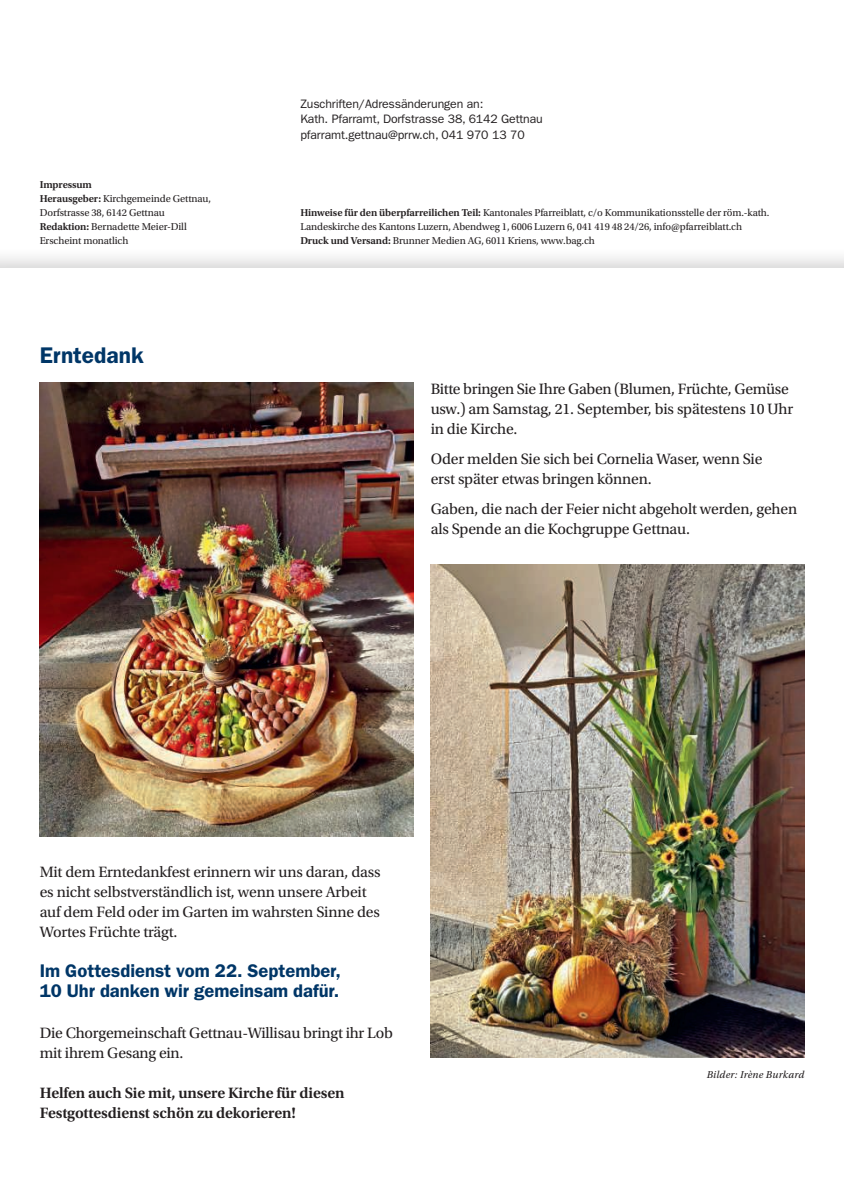
<style>
.page{position:relative;width:844px;height:1191px;background:#fff}
.page>*{position:absolute;margin:0;border:0;box-sizing:border-box;transform-origin:0 0}
.t1{font:600 22.75px "ITC Franklin Gothic Std";color:#003667}
.t2{font:600 18.38px/20.1px "ITC Franklin Gothic Std";color:#003667}
.t3{font:15.75px/20.1px "Utopia Std";letter-spacing:-.01em;color:#231f20}
.t4{font:600 15.75px/20.1px "Utopia Std";letter-spacing:-.01em;color:#231f20}
.t5{font:12.25px/15.8px "ITC Franklin Gothic Std";letter-spacing:-.01em;color:#231f20}
.t6{font:10.5px/14px "Utopia Std";letter-spacing:-.01em;color:#231f20}
.t7{font:italic 10.5px "Utopia Std";letter-spacing:.02em;color:#231f20}
.s1{font-weight:600}
</style>
<div class="page">
<div style="left:0;top:246px;width:843px;height:945px;background:#231f20;opacity:.2"></div>
<div style="left:0;top:268px;width:843px;height:923px;background:#fff"></div>
<img style="left:430px;top:564px;width:374px;height:494px">
<img style="left:40px;top:383px;width:373px;height:453px">
<p class="t6" style="left:40px;top:178px;width:173px"><span class="s1">Impressum<br>Herausgeber:</span> Kirchgemeinde Gettnau,<br>Dorfstrasse 38, 6142 Gettnau<br><span class="s1">Redaktion:</span> Bernadette Meier-Dill<br>Erscheint monatlich</p>
<h1 class="t1" style="left:40px;top:342px;width:106px">Erntedank</h1>
<p class="t5" style="left:300px;top:96px;width:244px">Zuschriften/Adressänderungen an:<br>Kath. Pfarramt, Dorfstrasse 38, 6142 Gettnau pfarramt.gettnau@prrw.ch, 041 970 13 70</p>
<p class="t6" style="left:300px;top:206px;width:470px"><span class="s1">Hinweise für den überpfarreilichen Teil:</span> Kantonales Pfarreiblatt, c/o Kommunikationsstelle der röm.-kath.<br>Landeskirche des Kantons Luzern, Abendweg 1, 6006 Luzern 6, 041 419 48 24/26, info@pfarreiblatt.ch<br><span class="s1">Druck und Versand:</span> Brunner Medien AG, 6011 Kriens, www.bag.ch</p>
<p class="t3" style="left:430px;top:378px;width:364px">Bitte bringen Sie Ihre Gaben (Blumen, Früchte, Gemüse usw.) am Samstag, 21. September, bis spätestens 10 Uhr in die Kirche.</p>
<p class="t3" style="left:430px;top:449px;width:333px">Oder melden Sie sich bei Cornelia Waser, wenn Sie erst später etwas bringen können.</p>
<p class="t3" style="left:430px;top:499px;width:368px">Gaben, die nach der Feier nicht abgeholt werden, gehen als Spende an die Kochgruppe Gettnau.</p>
<p class="t3" style="left:40px;top:861px;width:342px">Mit dem Erntedankfest erinnern wir uns daran, dass es nicht selbstverständlich ist, wenn unsere Arbeit auf dem Feld oder im Garten im wahrsten Sinne des Wortes Früchte trägt.</p>
<p class="t2" style="left:40px;top:961px;width:302px">Im Gottesdienst vom 22. September,<br>10 Uhr danken wir gemeinsam dafür.</p>
<p class="t3" style="left:40px;top:1022px;width:354px">Die Chorgemeinschaft Gettnau-Willisau bringt ihr Lob mit ihrem Gesang ein.</p>
<p class="t4" style="left:40px;top:1083px;width:306px">Helfen auch Sie mit, unsere Kirche für diesen<br>Festgottesdienst schön zu dekorieren!</p>
<p class="t7" style="left:706px;top:1069px;width:99px">Bilder: Irène Burkard</p>
</div>
